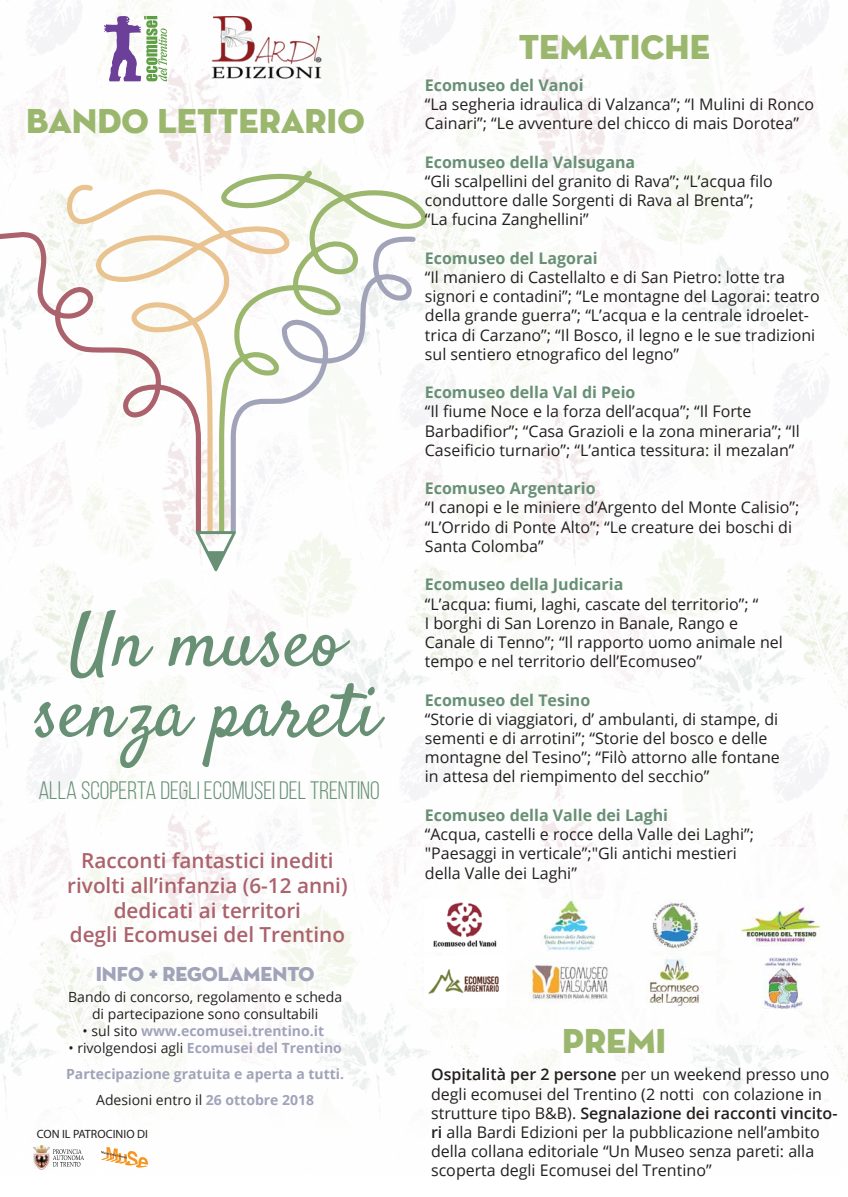
<style>
.page{position:relative;width:848px;height:1197px;background:#fff}
.page>*{position:absolute;margin:0;border:0;box-sizing:border-box;transform-origin:0 0}
.t1{font:75.3px/70.6px "Satisfy";color:#679075;text-align:center}
.t2{font:35px "Neutra Disp Titling";color:#9bb76e}
.t3{font:25.2px "Bebas Neue";color:#679075}
.t4{font:600 20.7px/24.8px "Open Sans";color:#ab626c;text-align:center}
.t5{font:20.5px "Neutra Disp Titling";color:#a1a3b9}
.t6{font:16px/19.2px "Open Sans";color:#231f20}
.t7{font:700 16px "Open Sans";color:#679075}
.t8{font:700 14px/26px "Open Sans";color:#a1a3b9;text-align:center}
.t9{font:14px/16.8px "Open Sans";color:#231f20;text-align:center}
.t10{font:12px "Myriad Pro";color:#231f20}
.s1{font-weight:400;color:#231f20}
.s2{font-weight:600}
</style>
<div class="page">
<img style="left:0;top:0;width:848px;height:1094px">
<div style="left:406px;top:846px;width:442px;height:198px;background:#fff"></div>
<svg style="left:101px;top:1147px;width:47px;height:20px"></svg>
<svg style="left:104px;top:16px;width:64px;height:65px"></svg>
<img style="left:211px;top:16px;width:110px;height:66px">
<img style="left:34px;top:1145px;width:15px;height:24px">
<svg style="left:53px;top:1149px;width:31px;height:17px"></svg>
<div style="left:231px;top:439px;width:5px;height:93px;background:#a1a3b9"></div>
<div style="left:196px;top:439px;width:5px;height:93px;background:#ab626c"></div>
<div style="left:207px;top:439px;width:5px;height:93px;background:#e9c390"></div>
<div style="left:219px;top:439px;width:5px;height:93px;background:#9bb76e"></div>
<svg style="left:0;top:171px;width:203px;height:273px"></svg>
<svg style="left:57px;top:178px;width:159px;height:266px"></svg>
<svg style="left:216px;top:166px;width:211px;height:278px"></svg>
<svg style="left:196px;top:531px;width:40px;height:40px"></svg>
<img style="left:433px;top:902px;width:64px;height:45px">
<img style="left:529px;top:956px;width:79px;height:47px">
<img style="left:646px;top:956px;width:57px;height:50px">
<img style="left:764px;top:957px;width:39px;height:51px">
<img style="left:428px;top:969px;width:71px;height:25px">
<img style="left:652px;top:899px;width:47px;height:50px">
<img style="left:740px;top:904px;width:81px;height:42px">
<img style="left:543px;top:899px;width:53px;height:51px">
<h2 class="t2" style="left:26px;top:99px;width:340px">BANDO LETTERARIO</h2>
<h1 class="t1" style="left:33px;top:612px;width:347px">Un museo senza pareti</h1>
<h3 class="t3" style="left:38px;top:776px;width:343px">ALLA SCOPERTA DEGLI ECOMUSEI DEL TRENTINO</h3>
<p class="t4" style="left:67px;top:847px;width:282px">Racconti fantastici inediti rivolti all’infanzia (6-12 anni) dedicati ai territori<br>degli Ecomusei del Trentino</p>
<p class="t5" style="left:96px;top:960px;width:220px">INFO + REGOLAMENTO</p>
<p class="t9" style="left:68px;top:988px;width:275px">Bando di concorso, regolamento e scheda di partecipazione sono consultabili</p>
<p class="t8" style="left:82px;top:1017px;width:243px"><span class="s1">• sul sito</span> www.ecomusei.trentino.it</p>
<p class="t8" style="left:66px;top:1034px;width:279px"><span class="s1">• rivolgendosi agli</span> Ecomusei del Trentino<br>Partecipazione gratuita e aperta a tutti.<br><span class="s1">Adesioni entro il</span> 26 ottobre 2018</p>
<p class="t10" style="left:37px;top:1126px;width:113px">CON IL PATROCINIO DI</p>
<h2 class="t2" style="left:518px;top:25px;width:193px">TEMATICHE</h2>
<p class="t7" style="left:425px;top:74px;width:160px">Ecomuseo del Vanoi</p>
<p class="t6" style="left:425px;top:94px;width:391px">“La segheria idraulica di Valzanca”; “I Mulini di Ronco<br>Cainari”; “Le avventure del chicco di mais Dorotea”</p>
<p class="t7" style="left:425px;top:150px;width:212px">Ecomuseo della Valsugana</p>
<p class="t6" style="left:425px;top:171px;width:349px">“Gli scalpellini del granito di Rava”; “L’acqua filo conduttore dalle Sorgenti di Rava al Brenta”; “La fucina Zanghellini”</p>
<p class="t7" style="left:425px;top:246px;width:174px">Ecomuseo del Lagorai</p>
<p class="t6" style="left:425px;top:267px;width:396px">“Il maniero di Castellalto e di San Pietro: lotte tra signori e contadini”; “Le montagne del Lagorai: teatro della grande guerra”; “L’acqua e la centrale idroelet&shy;trica di Carzano”; “Il Bosco, il legno e le sue tradizioni sul sentiero etnografico del legno”</p>
<p class="t7" style="left:425px;top:381px;width:212px">Ecomuseo della Val di Peio</p>
<p class="t6" style="left:425px;top:401px;width:376px">“Il fiume Noce e la forza dell’acqua”; “Il Forte<br>Barbadifior”; “Casa Grazioli e la zona mineraria”; “Il<br>Caseificio turnario”; “L’antica tessitura: il mezalan”</p>
<p class="t7" style="left:425px;top:477px;width:172px">Ecomuseo Argentario</p>
<p class="t6" style="left:425px;top:497px;width:376px">“I canopi e le miniere d’Argento del Monte Calisio”; “L’Orrido di Ponte Alto”; “Le creature dei boschi di<br>Santa Colomba”</p>
<p class="t7" style="left:425px;top:573px;width:200px">Ecomuseo della Judicaria</p>
<p class="t6" style="left:425px;top:593px;width:359px">“L’acqua: fiumi, laghi, cascate del territorio”; “<br>I borghi di San Lorenzo in Banale, Rango e Canale di Tenno”; “Il rapporto uomo animale nel tempo e nel territorio dell’Ecomuseo”</p>
<p class="t7" style="left:425px;top:688px;width:167px">Ecomuseo del Tesino</p>
<p class="t6" style="left:425px;top:709px;width:356px">“Storie di viaggiatori, d’ ambulanti, di stampe, di sementi e di arrotini”; “Storie del bosco e delle montagne del Tesino”; “Filò attorno alle fontane in attesa del riempimento del secchio”</p>
<p class="t7" style="left:425px;top:803px;width:245px">Ecomuseo della Valle dei Laghi</p>
<p class="t6" style="left:425px;top:824px;width:330px">“Acqua, castelli e rocce della Valle dei Laghi”; "Paesaggi in verticale”;"Gli antichi mestieri della Valle dei Laghi”</p>
<h2 class="t2" style="left:562px;top:1019px;width:106px">PREMI</h2>
<p class="t6" style="left:431px;top:1064px;width:408px"><span class="s2">Ospitalità per 2 persone</span> per un weekend presso uno degli ecomusei del Trentino (2 notti con colazione in strutture tipo B&amp;B). <span class="s2">Segnalazione dei racconti vincito&shy;ri</span> alla Bardi Edizioni per la pubblicazione nell’ambito della collana editoriale “Un Museo senza pareti: alla scoperta degli Ecomusei del Trentino”</p>
</div>
